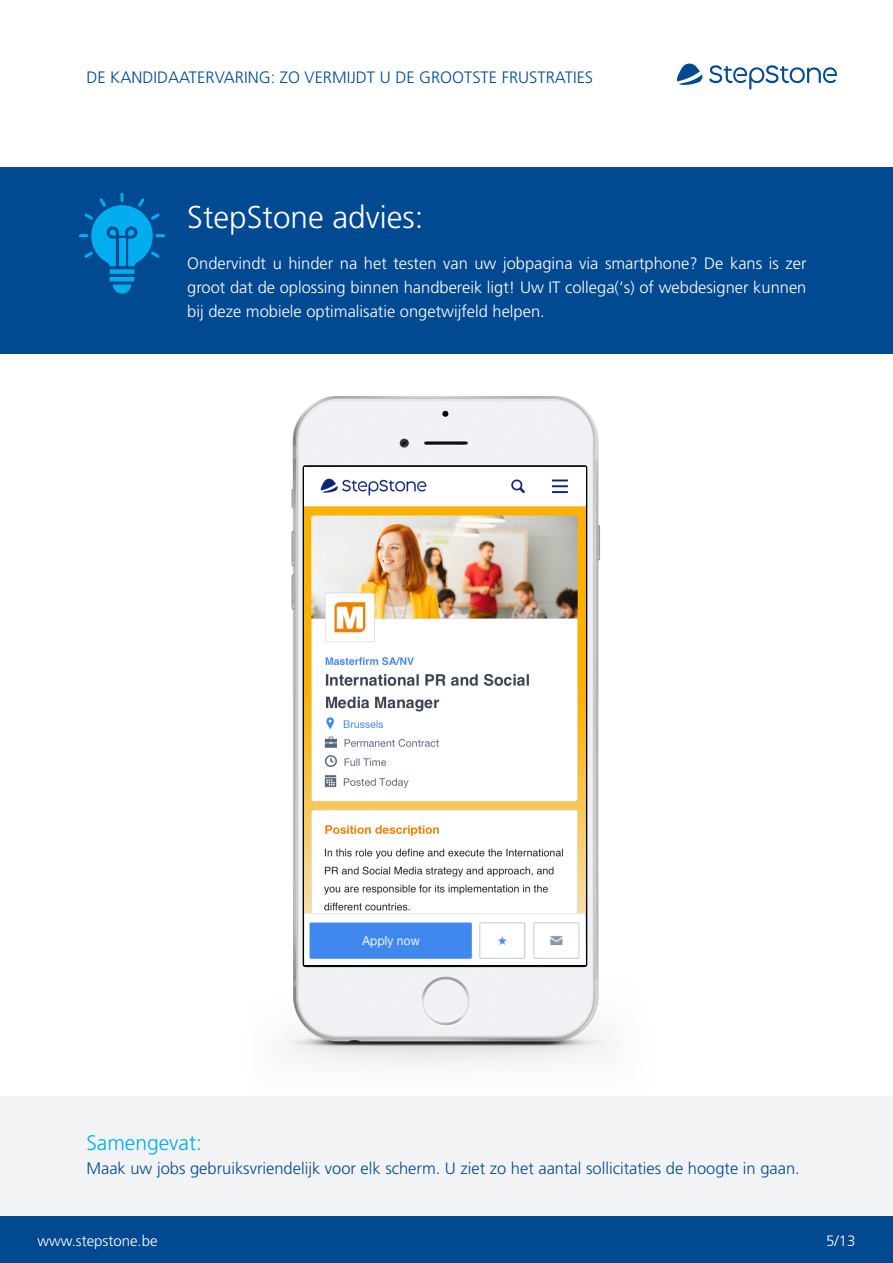
<style>
.page{position:relative;width:893px;height:1263px;background:#fff}
.page>*{position:absolute;margin:0;border:0;box-sizing:border-box;transform-origin:0 0}
.t1{font:300 31.5px "Frutiger LT Std";color:#fff}
.t2{font:300 21px "Frutiger LT Std";color:#00adef}
.t3{font:300 16.5px/24px "Frutiger LT Std";color:#fff;text-align:justify}
.t4{font:300 16.5px "Frutiger LT Std";color:#014990}
.t5{font:300 15px "Frutiger LT Std";color:#fff}
</style>
<div class="page">
<div style="left:0;top:1216px;width:893px;height:47px;background:#014990"></div>
<svg style="left:677px;top:63px;width:26px;height:22px"></svg>
<svg style="left:709px;top:65px;width:128px;height:25px"></svg>
<div style="left:0;top:1096px;width:893px;height:120px;background:#f2f3f4"></div>
<div style="left:0;top:167px;width:893px;height:187px;background:#014990"></div>
<hr style="left:110px;top:277px;width:24px;height:4px;background:#00adef">
<div style="left:110px;top:269px;width:24px;height:5px;background:#00adef"></div>
<svg style="left:113px;top:285px;width:18px;height:9px"></svg>
<svg style="left:79px;top:193px;width:86px;height:73px"></svg>
<div style="left:119px;top:239px;width:6px;height:27px;background:#00adef"></div>
<img style="left:284px;top:396px;width:325px;height:669px">
<img style="left:304px;top:468px;width:281px;height:446px">
<img style="left:304px;top:914px;width:281px;height:50px">
<p class="t4" style="left:86px;top:68px;width:508px">DE KANDIDAATERVARING: ZO VERMIJDT U DE GROOTSTE FRUSTRATIES</p>
<p class="t1" style="left:187px;top:200px;width:238px">StepStone advies:</p>
<p class="t3" style="left:187px;top:252px;width:621px">Ondervindt u hinder na het testen van uw jobpagina via smartphone? De kans is zer groot dat de oplossing binnen handbereik ligt! Uw IT collega(‘s) of webdesigner kunnen bij deze mobiele optimalisatie ongetwijfeld helpen.</p>
<p class="t2" style="left:86px;top:1130px;width:117px">Samengevat:</p>
<p class="t4" style="left:86px;top:1158px;width:715px">Maak uw jobs gebruiksvriendelijk voor elk scherm. U ziet zo het aantal sollicitaties de hoogte in gaan.</p>
<p class="t5" style="left:38px;top:1232px;width:122px">www.stepstone.be</p>
<p class="t5" style="left:826px;top:1232px;width:31px">5/13</p>
</div>
